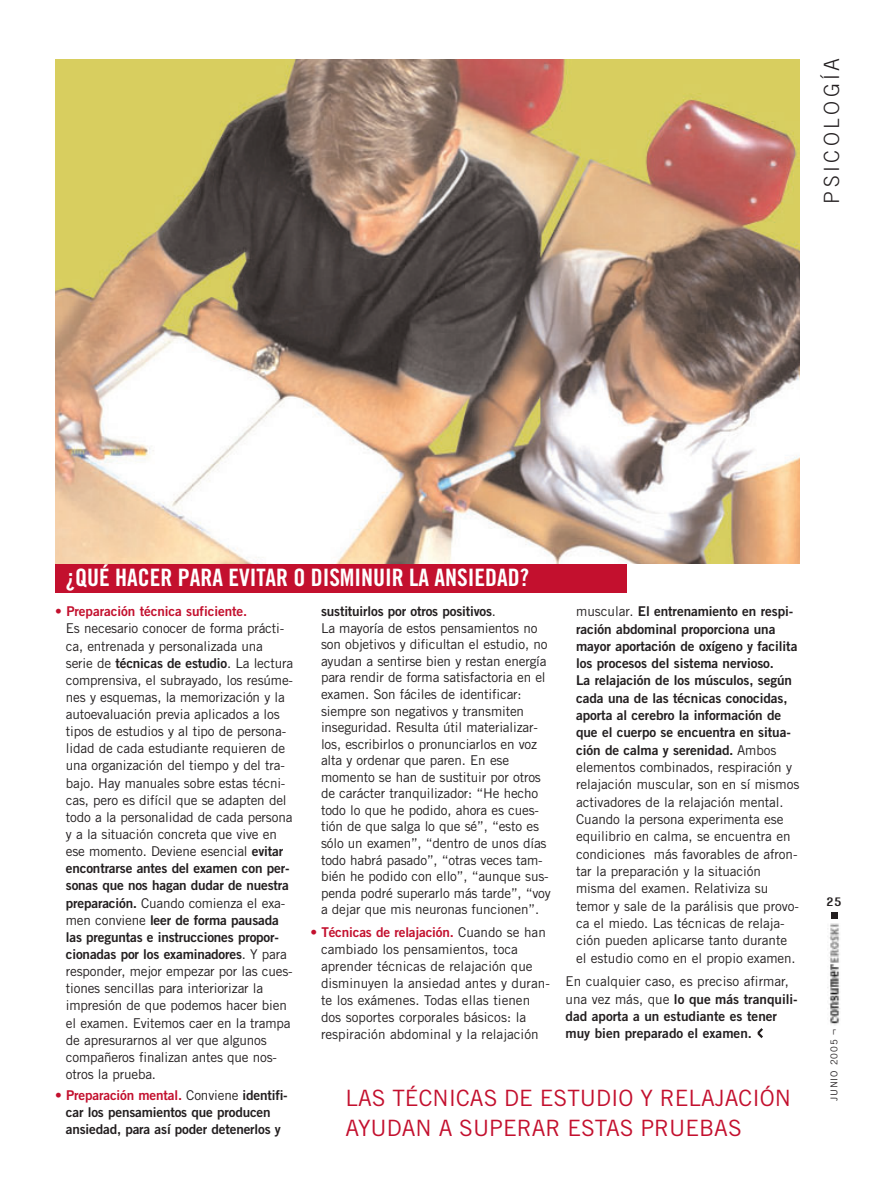
<style>
.page{position:relative;width:876px;height:1191px;background:#fff}
.page>*{position:absolute;margin:0;border:0;box-sizing:border-box;transform-origin:0 0}
.t1{font:24px "Trade Gothic Bold Cond Twenty";color:#fff}
.t2{font:22.5px/30px "Trade Gothic";color:#c3102e}
.t3{font:300 21px "Trade Gothic";letter-spacing:.165em;color:#231f20}
.t4{font:700 14.25px "Hydrous";color:#231f20}
.t5{font:13.5px/17.1px "Trade Gothic";letter-spacing:-.01em;color:#231f20}
.t6{font:13.5px/17.2px "Trade Gothic Bold Two";letter-spacing:-.005em;color:#231f20}
.t7{font:13.5px "Trade Gothic Bold Two";letter-spacing:-.005em;color:#c3102e}
.t8{font:9.45px "Trade Gothic";letter-spacing:.09em;color:#231f20}
.s1{font-family:"Trade Gothic Bold Two"}
.s2{font-weight:700}
.s3{font-family:"Trade Gothic"}
.s4{color:#c3102e}
.s5{font-family:"Trade Gothic";color:#231f20}
.s6{font-family:"Trade Gothic";font-weight:700}
.s7{font-size:9.75px}
</style>
<div class="page">
<svg style="left:758px;top:1028px;width:5px;height:10px"></svg>
<img style="left:55px;top:59px;width:744px;height:505px">
<img style="left:829px;top:923px;width:11px;height:102px">
<svg style="left:831px;top:913px;width:6px;height:6px"></svg>
<div style="left:55px;top:564px;width:572px;height:29px;background:#c3102e"></div>
<h3 class="t3" style="left:824px;top:204px;width:147px;rotate:-90deg">PSICOLOGÍA</h3>
<h1 class="t1" style="left:66px;top:569px;width:465px">¿QUÉ HACER PARA EVITAR O DISMINUIR LA ANSIEDAD?</h1>
<p class="t7" style="left:55px;top:607px;width:194px">• Preparación técnica suficiente.</p>
<p class="t5" style="left:66px;top:621px;width:229px">Es necesario conocer de forma prácti&shy;ca, entrenada y personalizada una serie de <span class="s1">técnicas de estudio</span>. La lectura comprensiva, el subrayado, los resúme&shy;nes y esquemas, la memorización y la autoevaluación previa aplicados a los tipos de estudios y al tipo de persona&shy;lidad de cada estudiante requieren de una organización del tiempo y del tra&shy;bajo. Hay manuales sobre estas técni&shy;cas, pero es difícil que se adapten del todo a la personalidad de cada persona y a la situación concreta que vive en ese momento. Deviene esencial <span class="s1">evitar</span></p>
<p class="t6" style="left:66px;top:861px;width:225px">encontrarse antes del examen con per&shy;sonas que nos hagan dudar de nuestra</p>
<p class="t5" style="left:66px;top:895px;width:221px"><span class="s1">preparación</span><span class="s2">.</span> Cuando comienza el exa-</p>
<p class="t6" style="left:66px;top:913px;width:223px"><span class="s3">men conviene</span> leer de forma pausada las preguntas e instrucciones propor&shy;cionadas por los examinadores<span class="s3">. Y para</span></p>
<p class="t5" style="left:66px;top:964px;width:228px">responder, mejor empezar por las cues&shy;tiones sencillas para interiorizar la impresión de que podemos hacer bien el examen. Evitemos caer en la trampa de apresurarnos al ver que algunos compañeros finalizan antes que nos&shy;otros la prueba.</p>
<p class="t6" style="left:55px;top:1088px;width:234px;text-align:center"><span class="s4">• Preparación mental.</span> <span class="s3">Conviene</span> identifi&shy;car los pensamientos que producen ansiedad, para así poder detenerlos y</p>
<p class="t6" style="left:321px;top:604px;width:177px">sustituirlos por otros positivos<span class="s3">.</span></p>
<p class="t5" style="left:321px;top:621px;width:231px;line-height:16.5px">La mayoría de estos pensamientos no son objetivos y dificultan el estudio, no ayudan a sentirse bien y restan energía para rendir de forma satisfactoria en el examen. Son fáciles de identificar: siempre son negativos y transmiten inseguridad. Resulta útil materializar&shy;los, escribirlos o pronunciarlos en voz alta y ordenar que paren. En ese momento se han de sustituir por otros de carácter tranquilizador: “He hecho todo lo que he podido, ahora es cues&shy;tión de que salga lo que sé”, “esto es sólo un examen”, “dentro de unos días todo habrá pasado”, “otras veces tam&shy;bién he podido con ello”, “aunque sus&shy;penda podré superarlo más tarde”, “voy a dejar que mis neuronas funcionen”.</p>
<p class="t7" style="left:310px;top:928px;width:237px">• Técnicas de relajación. <span class="s5">Cuando se han</span></p>
<p class="t5" style="left:321px;top:942px;width:230px">cambiado los pensamientos, toca aprender técnicas de relajación que disminuyen la ansiedad antes y duran&shy;te los exámenes. Todas ellas tienen dos soportes corporales básicos: la respiración abdominal y la relajación</p>
<p class="t6" style="left:576px;top:604px;width:223px"><span class="s3">muscular.</span> El entrenamiento en respi&shy;ración abdominal proporciona una mayor aportación de oxígeno y facilita los procesos del sistema nervioso.<br>La relajación de los músculos, según cada una de las técnicas conocidas, aporta al cerebro la información de que el cuerpo se encuentra en situa&shy;ción de calma y serenidad<span class="s6">.</span> <span class="s3">Ambos</span></p>
<p class="t5" style="left:576px;top:760px;width:225px">elementos combinados, respiración y relajación muscular, son en sí mismos activadores de la relajación mental.<br>Cuando la persona experimenta ese equilibrio en calma, se encuentra en condiciones más favorables de afron&shy;tar la preparación y la situación misma del examen. Relativiza su temor y sale de la parálisis que provo&shy;ca el miedo. Las técnicas de relaja&shy;ción pueden aplicarse tanto durante el estudio como en el propio examen.</p>
<p class="t5" style="left:566px;top:974px;width:225px">En cualquier caso, es preciso afirmar,</p>
<p class="t6" style="left:566px;top:991px;width:234px"><span class="s3">una vez más, que</span> lo que más tranquili&shy;dad aporta a un estudiante es tener muy bien preparado el examen.</p>
<h2 class="t2" style="left:346px;top:1085px;width:447px">LAS TÉCNICAS DE ESTUDIO Y RELAJACIÓN<br>AYUDAN A SUPERAR ESTAS PRUEBAS</h2>
<p class="t4" style="left:826px;top:893px;width:17px">25</p>
<p class="t8" style="left:831px;top:1101px;width:74px;rotate:-90deg">JUNIO 2005 <span class="s7">¬</span></p>
</div>
